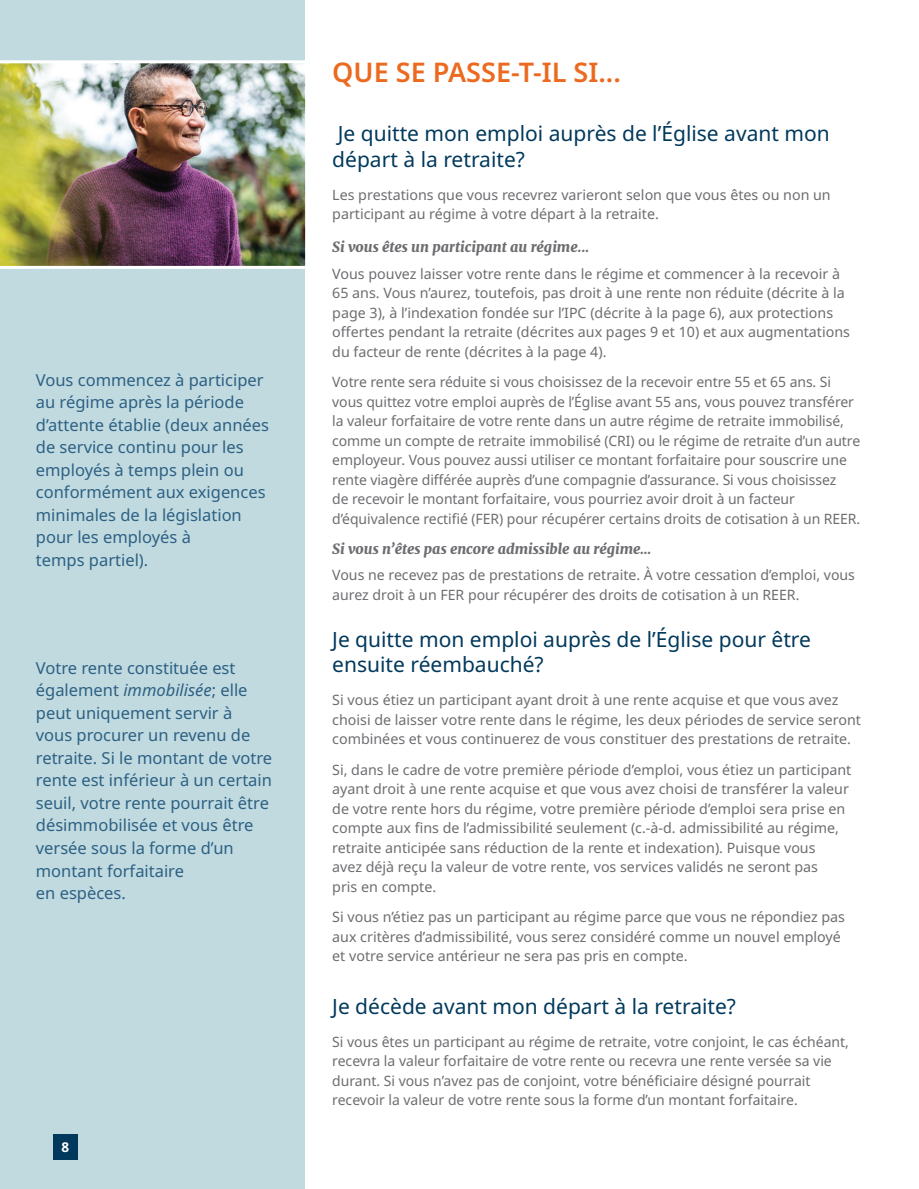
<style>
.page{position:relative;width:919px;height:1189px;background:#fff}
.page>*{position:absolute;margin:0;border:0;box-sizing:border-box;transform-origin:0 0}
.t1{font:600 27px "Noto Sans";color:#ec6a20}
.t2{font:21px/25.5px "Noto Sans";color:#00395c}
.t3{font:16.5px/22.5px "Noto Sans";color:#2d6082}
.t4{font:14.25px/19.5px "Noto Sans";color:#6c6d70}
.t5{font:italic 900 14.25px "Merriweather";color:#6c6d70}
.t6{font:700 13.5px "Noto Sans";color:#fff}
.s1{font-style:italic}
</style>
<div class="page">
<div style="left:0;top:0;width:305px;height:1188px;background:#c0dae0"></div>
<div style="left:53px;top:1133px;width:24px;height:26px;background:#00395c"></div>
<img style="left:0;top:60px;width:306px;height:209px">
<p class="t3" style="left:36px;top:368px;width:235px">Vous commencez à participer au régime après la période d’attente établie (deux années de service continu pour les employés à temps plein ou conformément aux exigences minimales de la législation pour les employés à<br>temps partiel).</p>
<p class="t3" style="left:36px;top:657px;width:238px">Votre rente constituée est également <span class="s1">immobilisée</span>; elle peut uniquement servir à vous procurer un revenu de retraite. Si le montant de votre rente est inférieur à un certain seuil, votre rente pourrait être désimmobilisée et vous être versée sous la forme d’un montant forfaitaire<br>en espèces.</p>
<p class="t6" style="left:61px;top:1137px;width:9px">8</p>
<h1 class="t1" style="left:332px;top:53px;width:290px">QUE SE PASSE-T-IL SI...</h1>
<h2 class="t2" style="left:332px;top:121px;width:499px">Je quitte mon emploi auprès de l’Église avant mon départ à la retraite?</h2>
<p class="t4" style="left:332px;top:185px;width:500px">Les prestations que vous recevrez varieront selon que vous êtes ou non un participant au régime à votre départ à la retraite.</p>
<p class="t5" style="left:332px;top:238px;width:258px">Si vous êtes un participant au régime...</p>
<p class="t4" style="left:332px;top:264px;width:519px">Vous pouvez laisser votre rente dans le régime et commencer à la recevoir à 65 ans. Vous n’aurez, toutefois, pas droit à une rente non réduite (décrite à la page 3), à l’indexation fondée sur l’IPC (décrite à la page 6), aux protections offertes pendant la retraite (décrites aux pages 9 et 10) et aux augmentations du facteur de rente (décrites à la page 4).</p>
<p class="t4" style="left:332px;top:372px;width:529px">Votre rente sera réduite si vous choisissez de la recevoir entre 55 et 65 ans. Si vous quittez votre emploi auprès de l’Église avant 55 ans, vous pouvez transférer la valeur forfaitaire de votre rente dans un autre régime de retraite immobilisé, comme un compte de retraite immobilisé (CRI) ou le régime de retraite d’un autre employeur. Vous pouvez aussi utiliser ce montant forfaitaire pour souscrire une rente viagère différée auprès d’une compagnie d’assurance. Si vous choisissez<br>de recevoir le montant forfaitaire, vous pourriez avoir droit à un facteur d’équivalence rectifié (FER) pour récupérer certains droits de cotisation à un REER.</p>
<p class="t5" style="left:332px;top:540px;width:321px">Si vous n’êtes pas encore admissible au régime…</p>
<p class="t4" style="left:332px;top:565px;width:524px">Vous ne recevez pas de prestations de retraite. À votre cessation d’emploi, vous aurez droit à un FER pour récupérer des droits de cotisation à un REER.</p>
<h2 class="t2" style="left:332px;top:627px;width:480px">Je quitte mon emploi auprès de l’Église pour être ensuite réembauché?</h2>
<p class="t4" style="left:332px;top:690px;width:530px">Si vous étiez un participant ayant droit à une rente acquise et que vous avez choisi de laisser votre rente dans le régime, les deux périodes de service seront combinées et vous continuerez de vous constituer des prestations de retraite.</p>
<p class="t4" style="left:332px;top:760px;width:520px">Si, dans le cadre de votre première période d’emploi, vous étiez un participant ayant droit à une rente acquise et que vous avez choisi de transférer la valeur de votre rente hors du régime, votre première période d’emploi sera prise en compte aux fins de l’admissibilité seulement (c.-à-d. admissibilité au régime, retraite anticipée sans réduction de la rente et indexation). Puisque vous<br>avez déjà reçu la valeur de votre rente, vos services validés ne seront pas<br>pris en compte.</p>
<p class="t4" style="left:332px;top:907px;width:514px">Si vous n’étiez pas un participant au régime parce que vous ne répondiez pas aux critères d’admissibilité, vous serez considéré comme un nouvel employé et votre service antérieur ne sera pas pris en compte.</p>
<h2 class="t2" style="left:332px;top:993px;width:405px">Je décède avant mon départ à la retraite?</h2>
<p class="t4" style="left:332px;top:1031px;width:518px">Si vous êtes un participant au régime de retraite, votre conjoint, le cas échéant, recevra la valeur forfaitaire de votre rente ou recevra une rente versée sa vie durant. Si vous n’avez pas de conjoint, votre bénéficiaire désigné pourrait recevoir la valeur de votre rente sous la forme d’un montant forfaitaire.</p>
</div>
